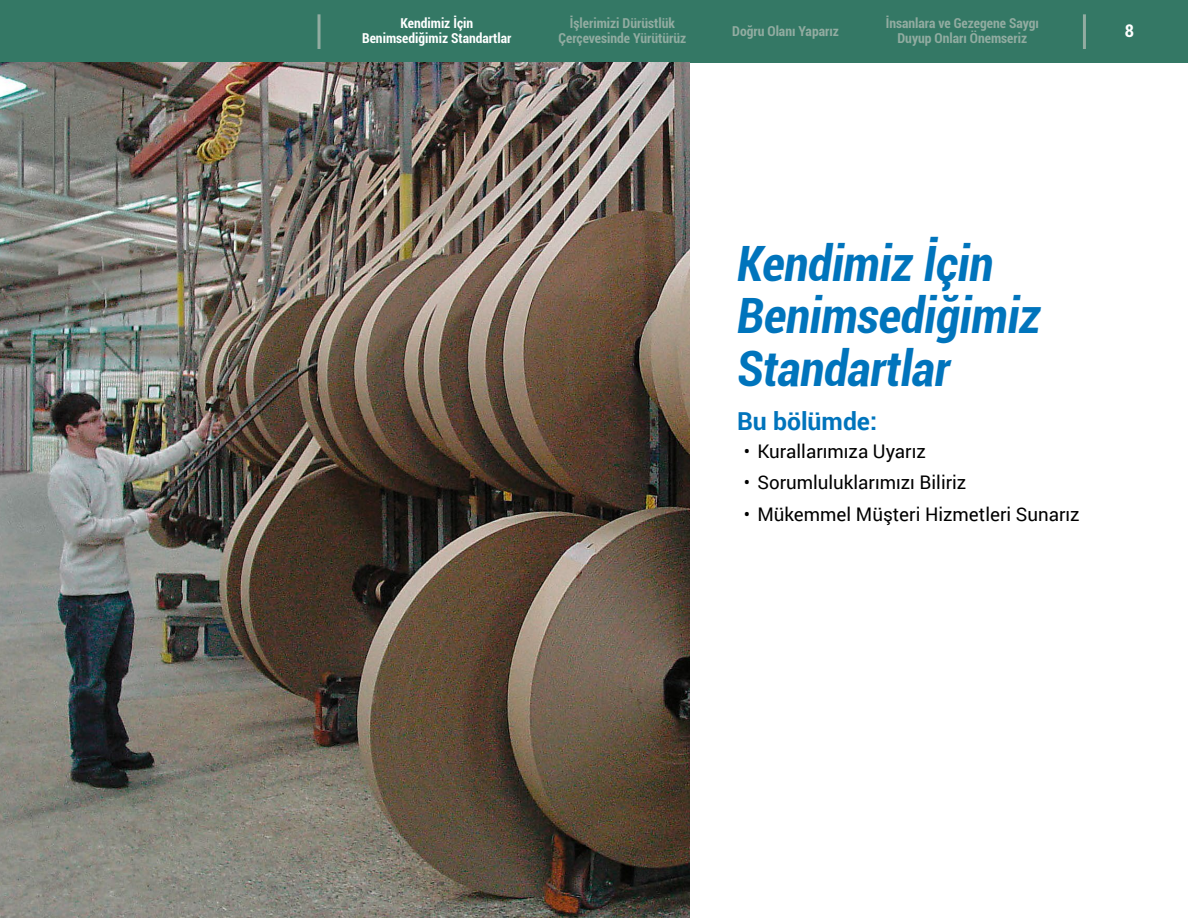
<style>
.page{position:relative;width:1188px;height:918px;background:#fff}
.page>*{position:absolute;margin:0;border:0;box-sizing:border-box;transform-origin:0 0}
.t1{font:italic 700 condensed 48.75px/52.5px "Roboto";letter-spacing:-.005em;color:#0074bc}
.t2{font:700 24.75px "Roboto";color:#0074bc}
.t3{font:18.75px "Roboto";color:#000}
.t4{font:700 condensed 17.4px "Roboto";color:#fff}
.t5{font:700 condensed 13.65px/15px "Roboto";color:#92aca1;text-align:center}
.t6{font:700 condensed 13.65px/15px "Roboto";color:#fff;text-align:center}
</style>
<div class="page">
<div style="left:0;top:0;width:1188px;height:63px;background:#347865"></div>
<hr style="left:318px;top:14px;width:3px;height:35px;background:#92aca1">
<hr style="left:1083px;top:14px;width:3px;height:35px;background:#92aca1">
<img style="left:0;top:63px;width:689px;height:855px">
<p class="t6" style="left:362px;top:15px;width:151px">Kendimiz İçin<br>Benimsediğimiz Standartlar</p>
<p class="t5" style="left:559px;top:15px;width:129px">İşlerimizi Dürüstlük<br>Çerçevesinde Yürütürüz</p>
<p class="t5" style="left:732px;top:23px;width:108px">Doğru Olanı Yaparız</p>
<p class="t5" style="left:886px;top:15px;width:155px">İnsanlara ve Gezegene Saygı<br>Duyup Onları Önemseriz</p>
<p class="t4" style="left:1125px;top:19px;width:11px">8</p>
<h1 class="t1" style="left:737px;top:235px;width:306px">Kendimiz İçin<br>Benimsediğimiz<br>Standartlar</h1>
<h2 class="t2" style="left:737px;top:404px;width:141px">Bu bölümde:</h2>
<h3 class="t3" style="left:744px;top:438px;width:184px">• Kurallarımıza Uyarız</h3>
<h3 class="t3" style="left:744px;top:470px;width:224px">• Sorumluluklarımızı Biliriz</h3>
<h3 class="t3" style="left:744px;top:501px;width:337px">• Mükemmel Müşteri Hizmetleri Sunarız</h3>
</div>
